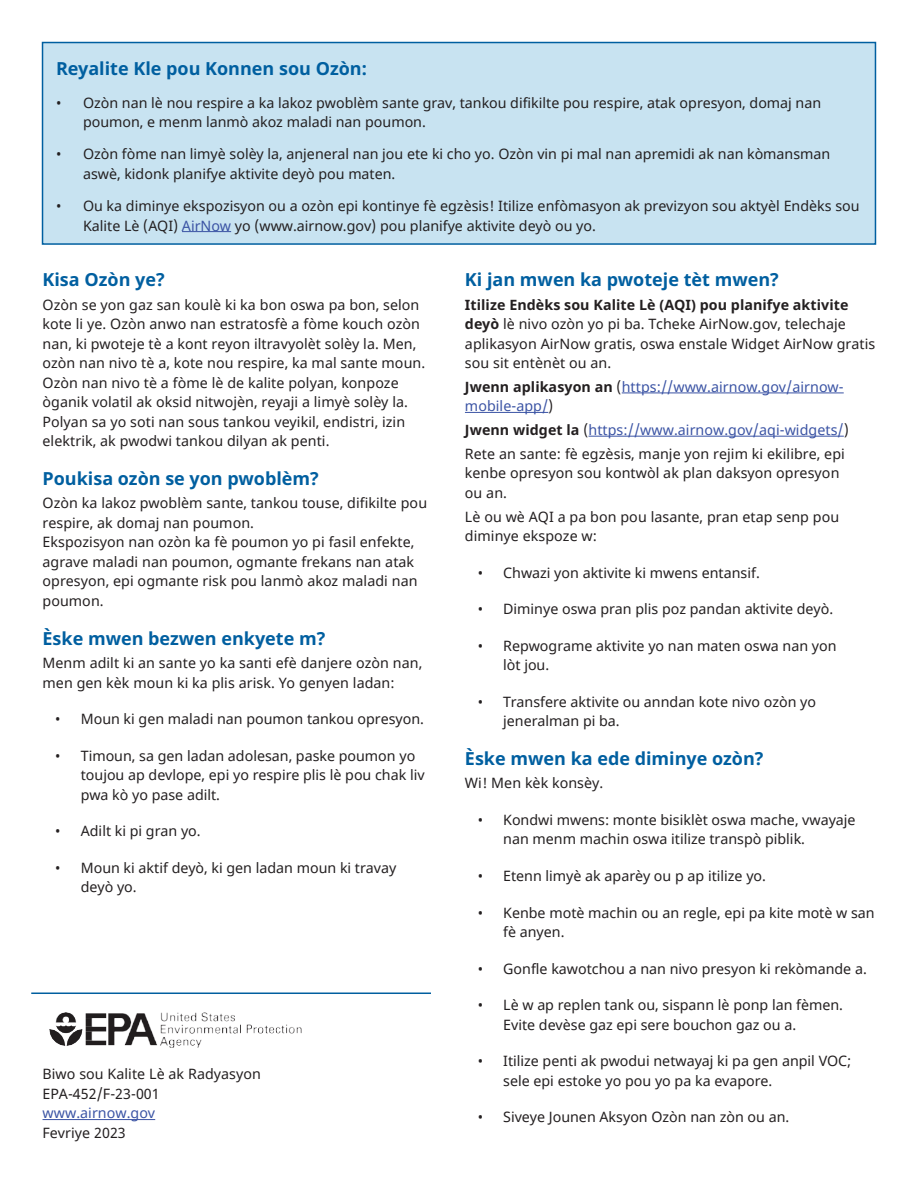
<style>
.page{position:relative;width:918px;height:1188px;background:#fff}
.page>*{position:absolute;margin:0;border:0;box-sizing:border-box;transform-origin:0 0}
.t1{font:700 18px "Noto Sans";color:#005fa0}
.txt{font:14.25px/19.5px "Noto Sans";color:#231f20}
.txt-2{font:14.25px/19.5px "Noto Sans";letter-spacing:.005em;color:#3a53a4}
.s1{color:#3a53a4}
.s2{font-weight:700}
.s3{font-weight:700;color:#231f20}
.s4{color:#231f20}
</style>
<div class="page">
<div style="left:43px;top:43px;width:832px;height:201px;background:#c8e3f1"></div>
<hr style="left:182px;top:231px;width:49px;height:1px;background:#3a53a4">
<div style="left:42px;top:42px;width:834px;height:203px;border:2px solid #005fa0"></div>
<hr style="left:622px;top:393px;width:222px;height:1px;background:#3a53a4">
<hr style="left:465px;top:412px;width:83px;height:1px;background:#3a53a4">
<hr style="left:589px;top:436px;width:255px;height:1px;background:#3a53a4">
<img style="left:49px;top:1012px;width:252px;height:36px">
<hr style="left:43px;top:1119px;width:112px;height:1px;background:#3a53a4">
<hr style="left:31px;top:993px;width:400px;height:1px;background:#005f9f">
<h2 class="t1" style="left:56px;top:59px;width:312px">Reyalite Kle pou Konnen sou Ozòn:</h2>
<p class="txt" style="left:83px;top:93px;width:740px;text-indent:-27px">• Ozòn nan lè nou respire a ka lakoz pwoblèm sante grav, tankou difikilte pou respire, atak opresyon, domaj nan poumon, e menm lanmò akoz maladi nan poumon.</p>
<p class="txt" style="left:83px;top:145px;width:749px;text-indent:-27px">• Ozòn fòme nan limyè solèy la, anjeneral nan jou ete ki cho yo. Ozòn vin pi mal nan apremidi ak nan kòmansman aswè, kidonk planifye aktivite deyò pou maten.</p>
<p class="txt" style="left:83px;top:197px;width:778px;text-indent:-27px">• Ou ka diminye ekspozisyon ou a ozòn epi kontinye fè egzèsis! Itilize enfòmasyon ak previzyon sou aktyèl Endèks sou<br>Kalite Lè (AQI) <span class="s1">AirNow</span> yo (www.airnow.gov) pou planifye aktivite deyò ou yo.</p>
<h2 class="t1" style="left:43px;top:269px;width:124px">Kisa Ozòn ye?</h2>
<p class="txt" style="left:43px;top:295px;width:384px">Ozòn se yon gaz san koulè ki ka bon oswa pa bon, selon kote li ye. Ozòn anwo nan estratosfè a fòme kouch ozòn nan, ki pwoteje tè a kont reyon iltravyolèt solèy la. Men, ozòn nan nivo tè a, kote nou respire, ka mal sante moun.<br>Ozòn nan nivo tè a fòme lè de kalite polyan, konpoze òganik volatil ak oksid nitwojèn, reyaji a limyè solèy la.<br>Polyan sa yo soti nan sous tankou veyikil, endistri, izin elektrik, ak pwodwi tankou dilyan ak penti.</p>
<h2 class="t1" style="left:43px;top:468px;width:278px">Poukisa ozòn se yon pwoblèm?</h2>
<p class="txt" style="left:43px;top:494px;width:386px">Ozòn ka lakoz pwoblèm sante, tankou touse, difikilte pou respire, ak domaj nan poumon.</p>
<p class="txt" style="left:43px;top:533px;width:377px">Ekspozisyon nan ozòn ka fè poumon yo pi fasil enfekte, agrave maladi nan poumon, ogmante frekans nan atak opresyon, epi ogmante risk pou lanmò akoz maladi nan poumon.</p>
<h2 class="t1" style="left:43px;top:628px;width:284px">Èske mwen bezwen enkyete m?</h2>
<p class="txt" style="left:43px;top:654px;width:381px">Menm adilt ki an sante yo ka santi efè danjere ozòn nan, men gen kèk moun ki ka plis arisk. Yo genyen ladan:</p>
<p class="txt" style="left:55px;top:710px;width:370px">• Moun ki gen maladi nan poumon tankou opresyon.</p>
<p class="txt" style="left:81px;top:746px;width:345px;text-indent:-26px">• Timoun, sa gen ladan adolesan, paske poumon yo toujou ap devlope, epi yo respire plis lè pou chak liv pwa kò yo pase adilt.</p>
<p class="txt" style="left:55px;top:822px;width:147px">• Adilt ki pi gran yo.</p>
<p class="txt" style="left:81px;top:858px;width:317px;text-indent:-26px">• Moun ki aktif deyò, ki gen ladan moun ki travay deyò yo.</p>
<h2 class="t1" style="left:465px;top:269px;width:315px">Ki jan mwen ka pwoteje tèt mwen?</h2>
<p class="txt" style="left:465px;top:295px;width:412px"><span class="s2">Itilize Endèks sou Kalite Lè (AQI) pou planifye aktivite deyò</span> lè nivo ozòn yo pi ba. Tcheke AirNow.gov, telechaje aplikasyon AirNow gratis, oswa enstale Widget AirNow gratis sou sit entènèt ou an.</p>
<p class="txt-2" style="left:465px;top:377px;width:380px"><span class="s3">Jwenn aplikasyon an</span> <span class="s4">(</span>https://www.airnow.gov/airnow&shy;mobile-app/<span class="s4">)</span></p>
<p class="txt-2" style="left:465px;top:421px;width:385px"><span class="s3">Jwenn widget la</span> <span class="s4">(</span>https://www.airnow.gov/aqi-widgets/<span class="s4">)</span></p>
<p class="txt" style="left:465px;top:444px;width:381px">Rete an sante: fè egzèsis, manje yon rejim ki ekilibre, epi kenbe opresyon sou kontwòl ak plan daksyon opresyon ou an.</p>
<p class="txt" style="left:465px;top:507px;width:376px">Lè ou wè AQI a pa bon pou lasante, pran etap senp pou diminye ekspoze w:</p>
<p class="txt" style="left:478px;top:563px;width:284px">• Chwazi yon aktivite ki mwens entansif.</p>
<p class="txt" style="left:478px;top:600px;width:357px">• Diminye oswa pran plis poz pandan aktivite deyò.</p>
<p class="txt" style="left:503px;top:636px;width:335px;text-indent:-26px">• Repwograme aktivite yo nan maten oswa nan yon lòt jou.</p>
<p class="txt" style="left:503px;top:692px;width:314px;text-indent:-26px">• Transfere aktivite ou anndan kote nivo ozòn yo jeneralman pi ba.</p>
<h2 class="t1" style="left:465px;top:748px;width:300px">Èske mwen ka ede diminye ozòn?</h2>
<p class="txt" style="left:465px;top:774px;width:140px">Wi! Men kèk konsèy.</p>
<p class="txt" style="left:503px;top:811px;width:354px;text-indent:-26px">• Kondwi mwens: monte bisiklèt oswa mache, vwayaje nan menm machin oswa itilize transpò piblik.</p>
<p class="txt" style="left:478px;top:867px;width:290px">• Etenn limyè ak aparèy ou p ap itilize yo.</p>
<p class="txt" style="left:503px;top:903px;width:373px;text-indent:-26px">• Kenbe motè machin ou an regle, epi pa kite motè w san fè anyen.</p>
<p class="txt" style="left:478px;top:959px;width:391px">• Gonfle kawotchou a nan nivo presyon ki rekòmande a.</p>
<p class="txt" style="left:503px;top:996px;width:341px;text-indent:-26px">• Lè w ap replen tank ou, sispann lè ponp lan fèmen.<br>Evite devèse gaz epi sere bouchon gaz ou a.</p>
<p class="txt" style="left:503px;top:1052px;width:350px;text-indent:-26px">• Itilize penti ak pwodui netwayaj ki pa gen anpil VOC; sele epi estoke yo pou yo pa ka evapore.</p>
<p class="txt" style="left:478px;top:1108px;width:313px">• Siveye Jounen Aksyon Ozòn nan zòn ou an.</p>
<p class="txt" style="left:43px;top:1065px;width:220px">Biwo sou Kalite Lè ak Radyasyon<br>EPA-452/F-23-001</p>
<p class="txt-2" style="left:43px;top:1104px;width:114px">www.airnow.gov</p>
<p class="txt" style="left:43px;top:1124px;width:85px">Fevriye 2023</p>
</div>
